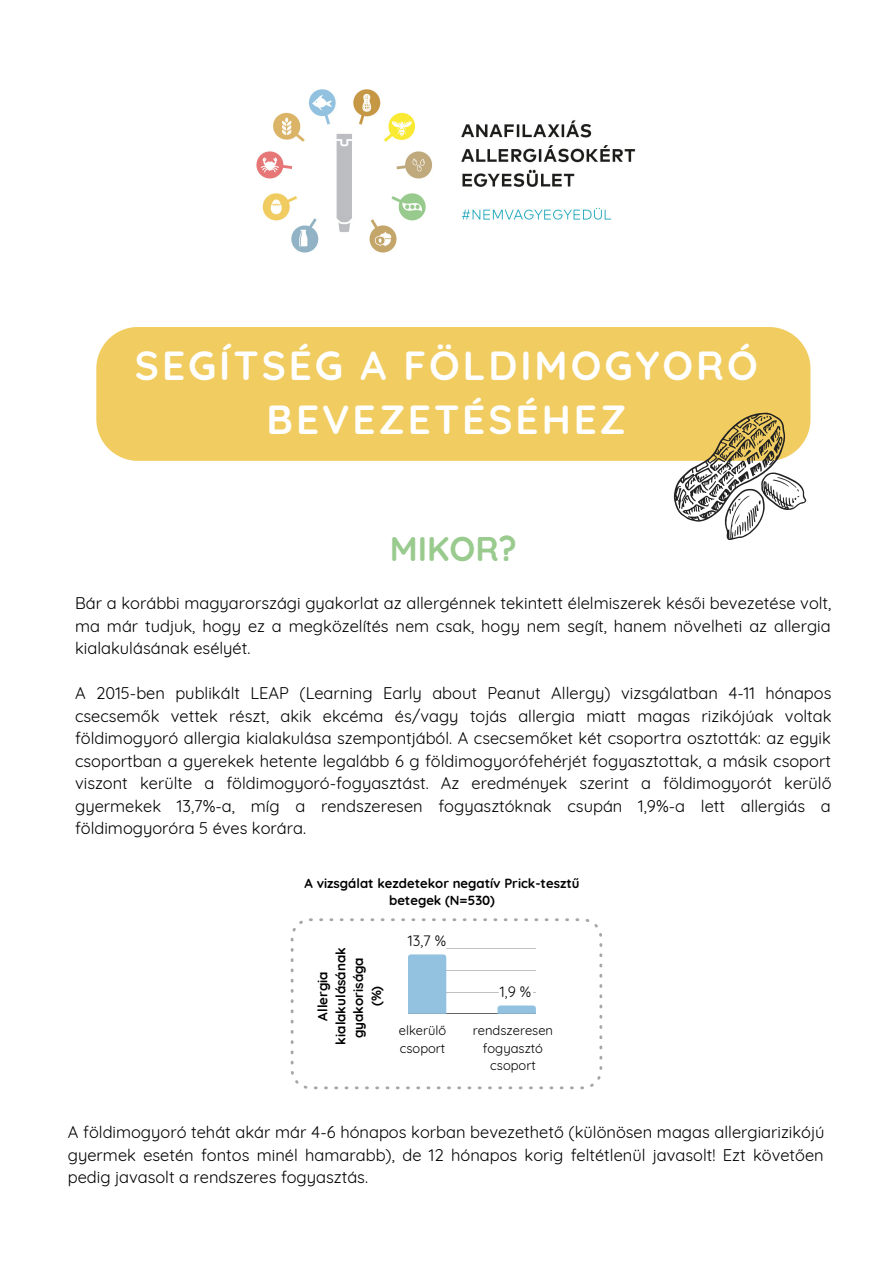
<style>
.page{position:relative;width:893px;height:1264px;background:#fff}
.page>*{position:absolute;margin:0;border:0;box-sizing:border-box;transform-origin:0 0}
.t1{font:700 40.5px "Quicksand";letter-spacing:.075em;color:#fff}
.t2{font:700 34.2px "Quicksand";color:#99ca8e}
.t3{font:16.5px/22.5px "Quicksand";color:#000;text-align:justify}
.t4{font:14.7px "Quicksand";color:#000}
.t5{font:700 13.35px/17.9px "Quicksand";color:#000;text-align:center}
.t6{font:700 13.2px/17.5px "Quicksand";color:#000;text-align:center}
.t7{font:13.05px "Quicksand";color:#000}
</style>
<div class="page">
<img style="left:256px;top:89px;width:176px;height:164px">
<img style="left:461px;top:120px;width:175px;height:100px">
<svg style="left:291px;top:918px;width:311px;height:171px"></svg>
<div style="left:96px;top:327px;width:714px;height:134px;background:#f1cc61"></div>
<svg style="left:657px;top:399px;width:154px;height:141px"></svg>
<div style="left:396px;top:1021px;width:52px;height:36px;background:#fff;border-radius:5px"></div>
<svg style="left:470px;top:1021px;width:85px;height:53px"></svg>
<svg style="left:406px;top:930px;width:41px;height:83px"></svg>
<svg style="left:497px;top:981px;width:39px;height:32px"></svg>
<svg style="left:311px;top:941px;width:76px;height:108px"></svg>
<p class="t1" style="left:135px;top:340px;width:624px">SEGÍTSÉG A FÖLDIMOGYORÓ</p>
<p class="t1" style="left:266px;top:394px;width:361px">BEVEZETÉSÉHEZ</p>
<p class="t2" style="left:390px;top:526px;width:129px">MIKOR?</p>
<p class="t3" style="left:75px;top:591px;width:757px">Bár a korábbi magyarországi gyakorlat az allergénnek tekintett élelmiszerek késői bevezetése volt, ma már tudjuk, hogy ez a megközelítés nem csak, hogy nem segít, hanem növelheti az allergia kialakulásának esélyét.</p>
<p class="t3" style="left:75px;top:681px;width:758px">A 2015-ben publikált LEAP (Learning Early about Peanut Allergy) vizsgálatban 4-11 hónapos csecsemők vettek részt, akik ekcéma és/vagy tojás allergia miatt magas rizikójúak voltak földimogyoró allergia kialakulása szempontjából. A csecsemőket két csoportra osztották: az egyik csoportban a gyerekek hetente legalább 6 g földimogyorófehérjét fogyasztottak, a másik csoport viszont kerülte a földimogyoró-fogyasztást. Az eredmények szerint a földimogyorót kerülő gyermekek 13,7%-a, míg a rendszeresen fogyasztóknak csupán 1,9%-a lett allergiás a földimogyoróra 5 éves korára.</p>
<p class="t6" style="left:304px;top:874px;width:276px">A vizsgálat kezdetekor negatív Prick-tesztű betegek (N=530)</p>
<p class="t5" style="left:313px;top:1044px;width:99px;rotate:-90deg">Allergia kialakulásának gyakorisága</p>
<p class="t5" style="left:367px;top:1006px;width:22px;rotate:-90deg">(%)</p>
<p class="t4" style="left:408px;top:931px;width:40px">13,7 %</p>
<p class="t7" style="left:399px;top:1022px;width:49px">elkerülő</p>
<p class="t7" style="left:400px;top:1039px;width:47px">csoport</p>
<p class="t4" style="left:500px;top:982px;width:33px">1,9 %</p>
<p class="t7" style="left:473px;top:1022px;width:82px">rendszeresen</p>
<p class="t7" style="left:483px;top:1039px;width:62px">fogyasztó</p>
<p class="t7" style="left:490px;top:1057px;width:47px">csoport</p>
<p class="t3" style="left:68px;top:1120px;width:758px">A földimogyoró tehát akár már 4-6 hónapos korban bevezethető (különösen magas allergiarizikójú gyermek esetén fontos minél hamarabb), de 12 hónapos korig feltétlenül javasolt! Ezt követően pedig javasolt a rendszeres fogyasztás.</p>
</div>
